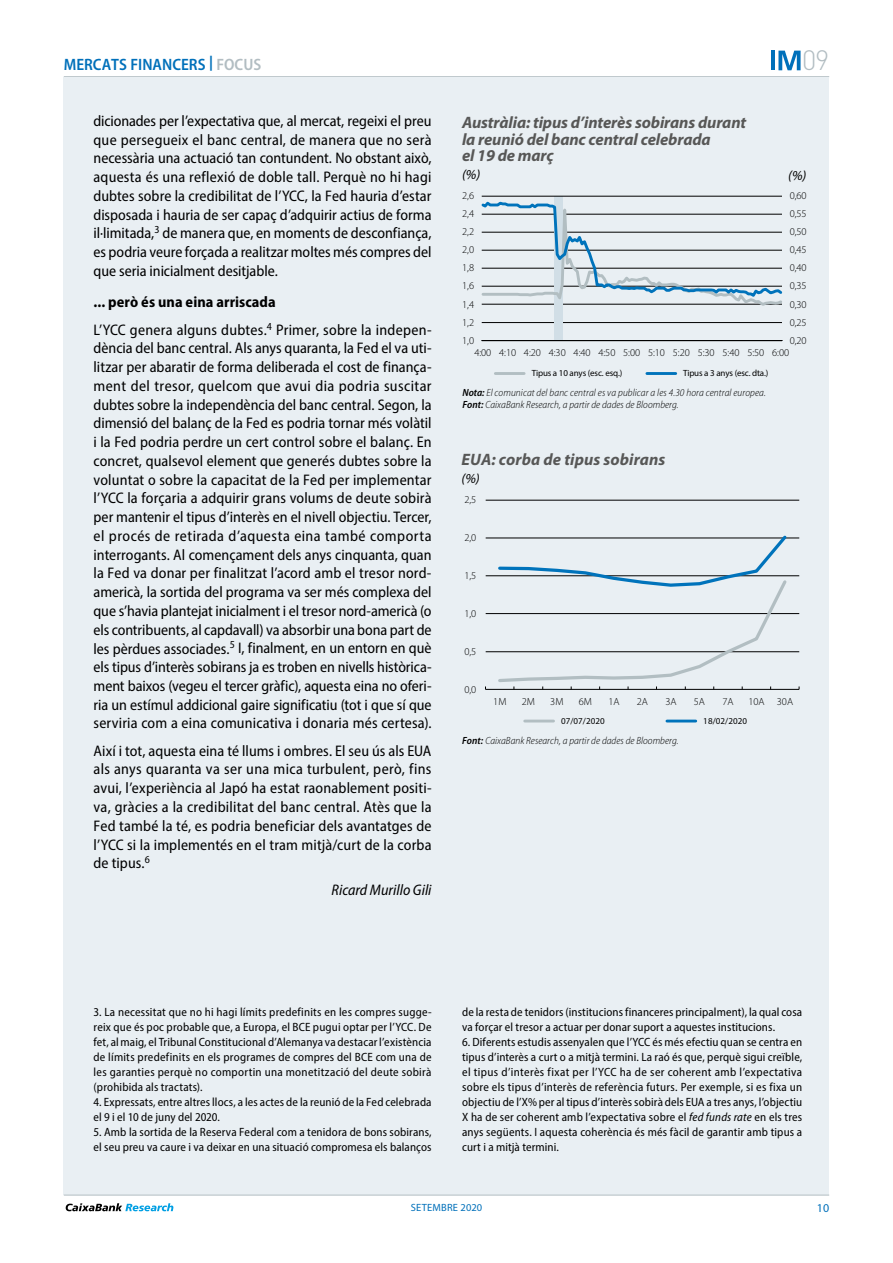
<style>
.page{position:relative;width:893px;height:1263px;background:#fff}
.page>*{position:absolute;margin:0;border:0;box-sizing:border-box;transform-origin:0 0}
.t1{font:300 27.6px "DIN Pro";color:#b2bdc2}
.t2{font:italic 700 16.5px/16.5px "Myriad Pro";letter-spacing:-.01em;color:#575756}
.t3{font:600 semi-condensed 16.5px "Myriad Pro";color:#0070ba}
.t4{font:semi-condensed 15.3px/18.8px "Myriad Pro";letter-spacing:.01em;color:#000;text-align:justify}
.t5{font:italic semi-condensed 15.3px "Myriad Pro";color:#000}
.t6{font:italic 13.65px "Myriad Pro";color:#000}
.t7{font:semi-condensed 12px/15px "Myriad Pro";letter-spacing:.01em;color:#000}
.t8{font:12px "Myriad Pro";color:#0070ba}
.t9{font:italic 300 semi-condensed 10.5px/11.6px "Myriad Pro";letter-spacing:.005em;color:#000}
.t10{font:300 10.5px "Myriad Pro";letter-spacing:-.005em;color:#000}
.t11{font:10.5px "Myriad Pro";letter-spacing:.02em;color:#0070ba}
.t12{font:9px "Myriad Pro";letter-spacing:-.015em;color:#000}
.s1{color:#b2bdc2}
.s2{font-weight:700}
.s3{font-weight:600}
.s4{font-style:italic}
</style>
<div class="page">
<hr style="left:64px;top:76px;width:765px;height:1px;background:#b2bdc2">
<div style="left:64px;top:77px;width:765px;height:1118px;background:#e9eff3"></div>
<hr style="left:64px;top:1195px;width:765px;height:1px;background:#b2bdc2">
<svg style="left:66px;top:1203px;width:107px;height:8px"></svg>
<svg style="left:778px;top:51px;width:23px;height:19px"></svg>
<hr style="left:771px;top:51px;width:4px;height:19px;background:#0070ba">
<hr style="left:486px;top:651px;width:313px;height:1px;background:#000">
<hr style="left:486px;top:613px;width:313px;height:1px;background:#000">
<hr style="left:486px;top:575px;width:313px;height:1px;background:#000">
<hr style="left:486px;top:538px;width:313px;height:1px;background:#000">
<hr style="left:486px;top:500px;width:313px;height:1px;background:#000">
<hr style="left:485px;top:689px;width:314px;height:1px;background:#000">
<svg style="left:496px;top:535px;width:293px;height:154px"></svg>
<hr style="left:525px;top:720px;width:28px;height:2px;background:#b2bec2">
<hr style="left:667px;top:720px;width:29px;height:2px;background:#0073bb">
<hr style="left:482px;top:322px;width:300px;height:1px;background:#000">
<hr style="left:495px;top:372px;width:29px;height:3px;background:#b2bec2">
<hr style="left:647px;top:372px;width:29px;height:3px;background:#0073bb">
<div style="left:554px;top:196px;width:9px;height:145px;background:#d1dee6"></div>
<svg style="left:481px;top:195px;width:301px;height:111px"></svg>
<svg style="left:481px;top:199px;width:302px;height:100px"></svg>
<hr style="left:482px;top:340px;width:300px;height:1px;background:#000">
<hr style="left:482px;top:196px;width:300px;height:1px;background:#000">
<p class="t3" style="left:64px;top:54px;width:199px">MERCATS FINANCERS <sup>|</sup> <span class="s1">FOCUS</span></p>
<p class="t4" style="left:94px;top:111px;width:340px">dicionades per l’expectativa que, al mercat, regeixi el preu que persegueix el banc central, de manera que no serà necessària una actuació tan contundent. No obstant això, aquesta és una reflexió de doble tall. Perquè no hi hagi dubtes sobre la credibilitat de l’YCC, la Fed hauria d’estar disposada i hauria de ser capaç d’adquirir actius de forma il·limitada,<sup>3</sup> de manera que, en moments de desconfiança, es podria veure forçada a realitzar moltes més compres del que seria inicialment desitjable.</p>
<p class="t4" style="left:94px;top:288px;width:340px;line-height:27.3px"><span class="s2">... però és una eina arriscada<br></span>L’YCC genera alguns dubtes.<sup>4</sup> Primer, sobre la indepen-</p>
<p class="t4" style="left:94px;top:339px;width:340px">dència del banc central. Als anys quaranta, la Fed el va uti&shy;litzar per abaratir de forma deliberada el cost de finança&shy;ment del tresor, quelcom que avui dia podria suscitar dubtes sobre la independència del banc central. Segon, la dimensió del balanç de la Fed es podria tornar més volàtil i la Fed podria perdre un cert control sobre el balanç. En concret, qualsevol element que generés dubtes sobre la voluntat o sobre la capacitat de la Fed per implementar l’YCC la forçaria a adquirir grans volums de deute sobirà per mantenir el tipus d’interès en el nivell objectiu. Tercer, el procés de retirada d’aquesta eina també comporta interrogants. Al començament dels anys cinquanta, quan la Fed va donar per finalitzat l’acord amb el tresor nord&shy;americà, la sortida del programa va ser més complexa del que s’havia plantejat inicialment i el tresor nord-americà (o els contribuents, al capdavall) va absorbir una bona part de les pèrdues associades.<sup>5</sup> I, finalment, en un entorn en què els tipus d’interès sobirans ja es troben en nivells històrica&shy;ment baixos (vegeu el tercer gràfic), aquesta eina no oferi&shy;ria un estímul addicional gaire significatiu (tot i que sí que serviria com a eina comunicativa i donaria més certesa).</p>
<p class="t4" style="left:94px;top:741px;width:340px">Així i tot, aquesta eina té llums i ombres. El seu ús als EUA als anys quaranta va ser una mica turbulent, però, fins avui, l’experiència al Japó ha estat raonablement positi&shy;va, gràcies a la credibilitat del banc central. Atès que la Fed també la té, es podria beneficiar dels avantatges de l’YCC si la implementés en el tram mitjà/curt de la corba de tipus.<sup>6</sup></p>
<p class="t5" style="left:332px;top:881px;width:102px">Ricard Murillo Gili</p>
<h1 class="t1" style="left:802px;top:39px;width:29px">09</h1>
<p class="t2" style="left:462px;top:115px;width:286px">Austràlia: tipus d’interès sobirans durant la reunió del banc central celebrada<br>el 19 de març</p>
<p class="t6" style="left:462px;top:167px;width:20px">(%)</p>
<p class="t6" style="left:788px;top:168px;width:20px">(%)</p>
<p class="t10" style="left:462px;top:190px;width:13px">2,6</p>
<p class="t10" style="left:790px;top:190px;width:19px">0,60</p>
<p class="t10" style="left:462px;top:208px;width:13px">2,4</p>
<p class="t10" style="left:790px;top:208px;width:19px">0,55</p>
<p class="t10" style="left:462px;top:226px;width:13px">2,2</p>
<p class="t10" style="left:790px;top:226px;width:19px">0,50</p>
<p class="t10" style="left:462px;top:244px;width:13px">2,0</p>
<p class="t10" style="left:790px;top:244px;width:19px">0,45</p>
<p class="t10" style="left:462px;top:262px;width:13px">1,8</p>
<p class="t10" style="left:790px;top:262px;width:19px">0,40</p>
<p class="t10" style="left:462px;top:280px;width:13px">1,6</p>
<p class="t10" style="left:790px;top:280px;width:19px">0,35</p>
<p class="t10" style="left:462px;top:298px;width:13px">1,4</p>
<p class="t10" style="left:790px;top:298px;width:19px">0,30</p>
<p class="t10" style="left:462px;top:316px;width:13px">1,2</p>
<p class="t10" style="left:790px;top:316px;width:19px">0,25</p>
<p class="t10" style="left:462px;top:334px;width:13px">1,0</p>
<p class="t10" style="left:790px;top:334px;width:19px">0,20</p>
<p class="t10" style="left:474px;top:347px;width:316px">4:00 4:10 4:20 4:30 4:40 4:50 5:00 5:10 5:20 5:30 5:40 5:50 6:00</p>
<p class="t12" style="left:532px;top:367px;width:92px">Tipus a 10 anys (esc. esq.)</p>
<p class="t12" style="left:683px;top:367px;width:87px">Tipus a 3 anys (esc. dta.)</p>
<p class="t9" style="left:463px;top:387px;width:305px"><span class="s3">Nota:</span> El comunicat del banc central es va publicar a les 4.30 hora central europea.<br><span class="s3">Font:</span> CaixaBank Research, a partir de dades de Bloomberg.</p>
<p class="t2" style="left:461px;top:452px;width:205px">EUA: corba de tipus sobirans</p>
<p class="t6" style="left:461px;top:471px;width:20px">(%)</p>
<p class="t10" style="left:464px;top:494px;width:13px">2,5</p>
<p class="t10" style="left:464px;top:532px;width:13px">2,0</p>
<p class="t10" style="left:464px;top:570px;width:13px">1,5</p>
<p class="t10" style="left:464px;top:608px;width:13px">1,0</p>
<p class="t10" style="left:464px;top:645px;width:13px">0,5</p>
<p class="t10" style="left:464px;top:683px;width:13px">0,0</p>
<p class="t10" style="left:493px;top:696px;width:15px">1M</p>
<p class="t10" style="left:522px;top:696px;width:15px">2M</p>
<p class="t10" style="left:550px;top:696px;width:15px">3M</p>
<p class="t10" style="left:579px;top:696px;width:15px">6M</p>
<p class="t10" style="left:608px;top:696px;width:13px">1A</p>
<p class="t10" style="left:637px;top:696px;width:13px">2A</p>
<p class="t10" style="left:665px;top:696px;width:13px">3A</p>
<p class="t10" style="left:694px;top:696px;width:13px">5A</p>
<p class="t10" style="left:722px;top:696px;width:13px">7A</p>
<p class="t10" style="left:748px;top:696px;width:46px">10A 30A</p>
<p class="t12" style="left:561px;top:715px;width:45px">07/07/2020</p>
<p class="t12" style="left:703px;top:715px;width:45px">18/02/2020</p>
<p class="t9" style="left:462px;top:735px;width:218px"><span class="s3">Font:</span> CaixaBank Research, a partir de dades de Bloomberg.</p>
<p class="t7" style="left:94px;top:1005px;width:340px;text-align:justify">3. La necessitat que no hi hagi límits predefinits en les compres sugge&shy;reix que és poc probable que, a Europa, el BCE pugui optar per l’YCC. De fet, al maig, el Tribunal Constitucional d’Alemanya va destacar l’existència de límits predefinits en els programes de compres del BCE com una de les garanties perquè no comportin una monetització del deute sobirà (prohibida als tractats).</p>
<p class="t7" style="left:94px;top:1095px;width:340px">4. Expressats, entre altres llocs, a les actes de la reunió de la Fed celebrada el 9 i el 10 de juny del 2020.</p>
<p class="t7" style="left:94px;top:1125px;width:340px">5. Amb la sortida de la Reserva Federal com a tenidora de bons sobirans, el seu preu va caure i va deixar en una situació compromesa els balanços</p>
<p class="t7" style="left:462px;top:1005px;width:342px">de la resta de tenidors (institucions financeres principalment), la qual cosa va forçar el tresor a actuar per donar suport a aquestes institucions.</p>
<p class="t7" style="left:462px;top:1035px;width:342px;text-align:justify">6. Diferents estudis assenyalen que l’YCC és més efectiu quan se centra en tipus d’interès a curt o a mitjà termini. La raó és que, perquè sigui creïble, el tipus d’interès fixat per l’YCC ha de ser coherent amb l’expectativa sobre els tipus d’interès de referència futurs. Per exemple, si es fixa un objectiu de l’X% per al tipus d’interès sobirà dels EUA a tres anys, l’objectiu X ha de ser coherent amb l’expectativa sobre el <span class="s4">fed funds rate</span> en els tres anys següents. I aquesta coherència és més fàcil de garantir amb tipus a curt i a mitjà termini.</p>
<p class="t11" style="left:411px;top:1201px;width:73px">SETEMBRE 2020</p>
<p class="t8" style="left:817px;top:1201px;width:14px">10</p>
</div>
